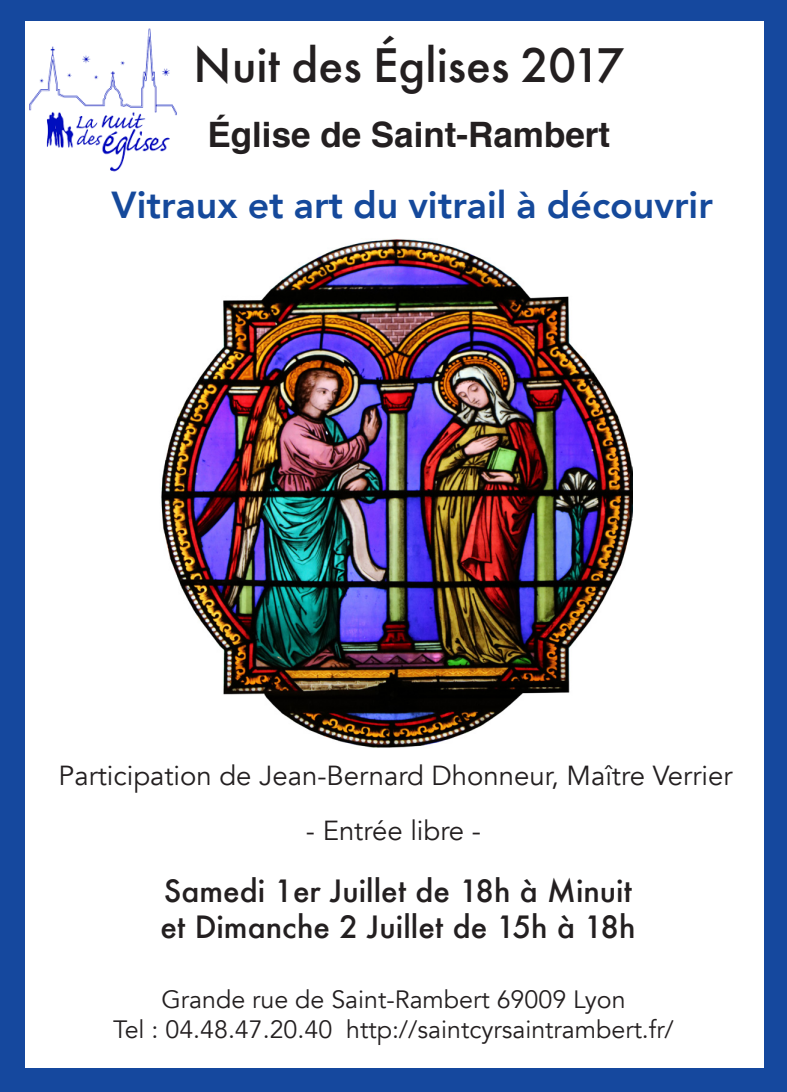
<style>
.page{position:relative;width:787px;height:1092px;background:#fff}
.page>*{position:absolute;margin:0;border:0;box-sizing:border-box;transform-origin:0 0}
.t1{font:500 45px "Futura";color:#231f20}
.t2{font:800 37.5px "Avenir";color:#15499b}
.t3{font:700 35px "Helvetica";color:#231f20}
.t4{font:500 30px "Futura";color:#231f20}
.t5{font:27.5px "Avenir";color:#231f20}
.t6{font:25px "Avenir";color:#231f20}
.s1{font-weight:300}
</style>
<div class="page">
<img style="left:24px;top:21px;width:153px;height:170px">
<div style="left:0;top:0;width:24px;height:1091px;background:#15489e"></div>
<div style="left:764px;top:0;width:23px;height:1091px;background:#15489e"></div>
<div style="left:0;top:1068px;width:787px;height:23px;background:#15489e"></div>
<div style="left:0;top:0;width:787px;height:21px;background:#15489e"></div>
<img style="left:161px;top:239px;width:471px;height:509px">
<p class="t1" style="left:193px;top:34px;width:432px">Nuit des Églises 2017</p>
<p class="t3" style="left:207px;top:107px;width:404px">Église de Saint-Rambert</p>
<p class="t2" style="left:111px;top:175px;width:603px">Vitraux et art du vitrail à découvrir</p>
<p class="t5" style="left:59px;top:758px;width:675px">Participation de Jean-Bernard Dhonneur, Maître Verrier</p>
<p class="t5" style="left:306px;top:814px;width:177px"><span class="s1">-</span> Entrée libre -</p>
<p class="t4" style="left:164px;top:870px;width:469px">Samedi 1er Juillet de 18h à Minuit</p>
<p class="t4" style="left:160px;top:906px;width:476px">et Dimanche 2 Juillet de 15h à 18h</p>
<p class="t6" style="left:161px;top:984px;width:465px">Grande rue de Saint-Rambert 69009 Lyon</p>
<p class="t6" style="left:113px;top:1014px;width:562px">Tel : 04.48.47.20.40 http://saintcyrsaintrambert.fr/</p>
</div>
